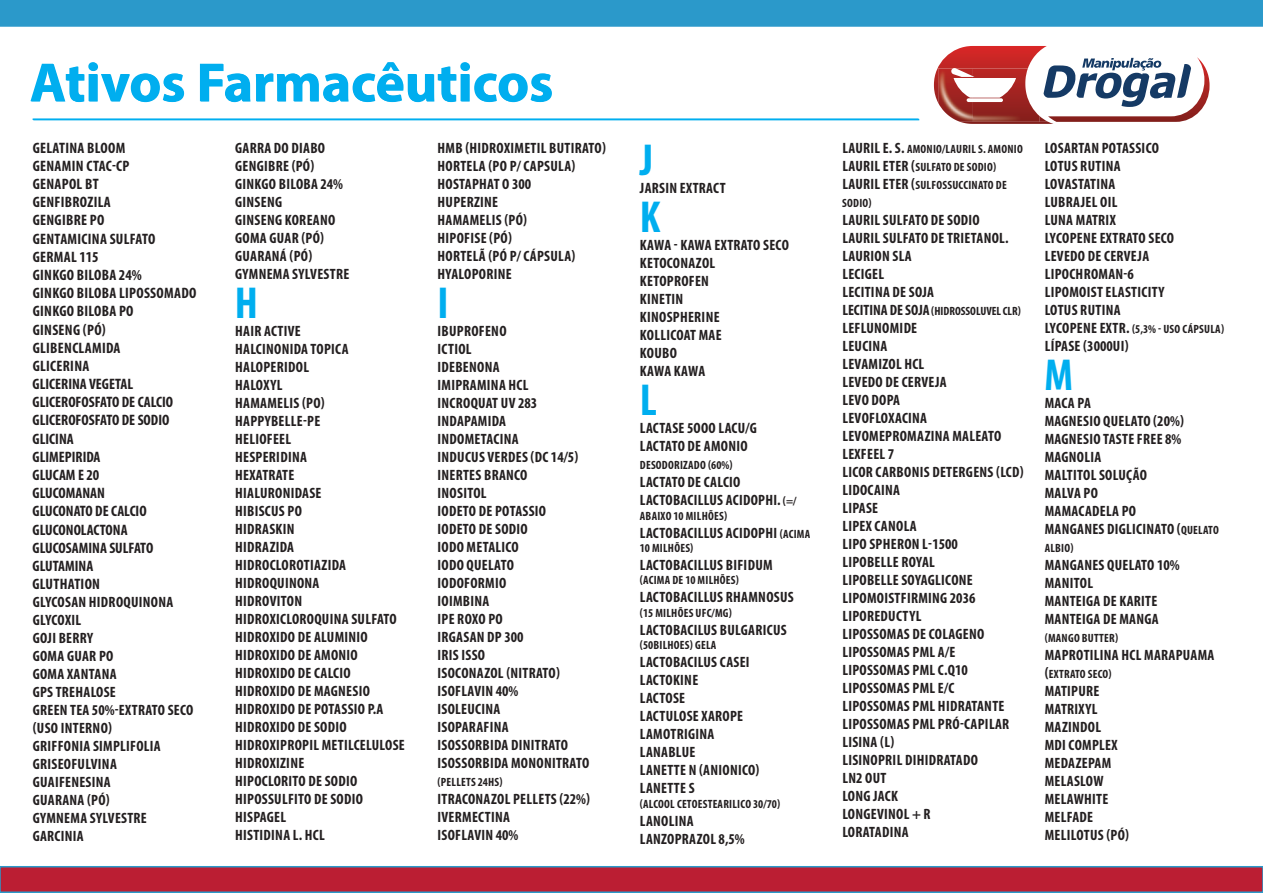
<style>
.page{position:relative;width:1263px;height:893px;background:#fff}
.page>*{position:absolute;margin:0;border:0;box-sizing:border-box;transform-origin:0 0}
.t1{font:700 55.5px "Myriad Pro";color:#00aeef}
.t2{font:700 condensed 45px "Myriad Pro";color:#00aeef}
.t3{font:700 condensed 15.15px/18.1px "Myriad Pro";color:#231f20}
.t4{font:700 condensed 15px/18px "Myriad Pro";letter-spacing:.02em;color:#231f20}
.t5{font:700 condensed 12px/18px "Myriad Pro";letter-spacing:.02em;color:#231f20}
.t6{font:700 condensed 12px "Myriad Pro";color:#231f20}
.s1{font-size:12px}
.s2{font-size:15px}
</style>
<div class="page">
<svg style="left:0;top:26px;width:1263px;height:1px"></svg>
<svg style="left:934px;top:46px;width:276px;height:78px"></svg>
<hr style="left:33px;top:119px;width:886px;height:1px;background:#00aeef">
<div style="left:0;top:0;width:1263px;height:26px;background:#2b99ca"></div>
<div style="left:0;top:867px;width:1263px;height:25px;background:#bb1e33"></div>
<div style="left:0;top:866px;width:1263px;height:27px;border:2px solid #2b99ca"></div>
<hr style="left:33px;top:118px;width:885px;height:2px;background:#00aeef">
<h1 class="t1" style="left:30px;top:47px;width:525px">Ativos Farmacêuticos</h1>
<p class="t3" style="left:33px;top:138px;width:165px">GELATINA BLOOM<br>GENAMIN CTAC-CP<br>GENAPOL BT<br>GENFIBROZILA<br>GENGIBRE PO<br>GENTAMICINA SULFATO<br>GERMAL 115<br>GINKGO BILOBA 24%<br>GINKGO BILOBA LIPOSSOMADO<br>GINKGO BILOBA PO<br>GINSENG (PÓ)<br>GLIBENCLAMIDA<br>GLICERINA<br>GLICERINA VEGETAL<br>GLICEROFOSFATO DE CALCIO<br>GLICEROFOSFATO DE SODIO<br>GLICINA<br>GLIMEPIRIDA<br>GLUCAM E 20<br>GLUCOMANAN<br>GLUCONATO DE CALCIO<br>GLUCONOLACTONA<br>GLUCOSAMINA SULFATO<br>GLUTAMINA<br>GLUTHATION</p>
<p class="t4" style="left:33px;top:593px;width:162px">GLYCOSAN HIDROQUINONA<br>GLYCOXIL<br>GOJI BERRY<br>GOMA GUAR PO<br>GOMA XANTANA<br>GPS TREHALOSE<br>GREEN TEA 50%-EXTRATO SECO (USO INTERNO)<br>GRIFFONIA SIMPLIFOLIA<br>GRISEOFULVINA<br>GUAIFENESINA<br>GUARANA (PÓ)<br>GYMNEMA SYLVESTRE<br>GARCINIA</p>
<p class="t4" style="left:235px;top:138px;width:116px">GARRA DO DIABO<br>GENGIBRE (PÓ)<br>GINKGO BILOBA 24%<br>GINSENG<br>GINSENG KOREANO<br>GOMA GUAR (PÓ)<br>GUARANÁ (PÓ)<br>GYMNEMA SYLVESTRE</p>
<h2 class="t2" style="left:235px;top:275px;width:25px">H</h2>
<p class="t4" style="left:235px;top:321px;width:171px">HAIR ACTIVE<br>HALCINONIDA TOPICA<br>HALOPERIDOL<br>HALOXYL<br>HAMAMELIS (PO)<br>HAPPYBELLE-PE<br>HELIOFEEL<br>HESPERIDINA<br>HEXATRATE<br>HIALURONIDASE<br>HIBISCUS PO<br>HIDRASKIN<br>HIDRAZIDA<br>HIDROCLOROTIAZIDA<br>HIDROQUINONA<br>HIDROVITON<br>HIDROXICLOROQUINA SULFATO<br>HIDROXIDO DE ALUMINIO<br>HIDROXIDO DE AMONIO<br>HIDROXIDO DE CALCIO<br>HIDROXIDO DE MAGNESIO<br>HIDROXIDO DE POTASSIO P.A<br>HIDROXIDO DE SODIO<br>HIDROXIPROPIL METILCELULOSE<br>HIDROXIZINE<br>HIPOCLORITO DE SODIO<br>HIPOSSULFITO DE SODIO<br>HISPAGEL<br>HISTIDINA L. HCL</p>
<p class="t4" style="left:437px;top:138px;width:170px">HMB (HIDROXIMETIL BUTIRATO)<br>HORTELA (PO P/ CAPSULA)<br>HOSTAPHAT O 300<br>HUPERZINE<br>HAMAMELIS (PÓ)<br>HIPOFISE (PÓ)<br>HORTELÃ (PÓ P/ CÁPSULA)<br>HYALOPORINE</p>
<h2 class="t2" style="left:437px;top:275px;width:13px">I</h2>
<p class="t4" style="left:437px;top:321px;width:153px">IBUPROFENO<br>ICTIOL<br>IDEBENONA<br>IMIPRAMINA HCL<br>INCROQUAT UV 283<br>INDAPAMIDA<br>INDOMETACINA<br>INDUCUS VERDES (DC 14/5)<br>INERTES BRANCO<br>INOSITOL<br>IODETO DE POTASSIO<br>IODETO DE SODIO<br>IODO METALICO<br>IODO QUELATO<br>IODOFORMIO<br>IOIMBINA<br>IPE ROXO PO<br>IRGASAN DP 300<br>IRIS ISSO<br>ISOCONAZOL (NITRATO)<br>ISOFLAVIN 40%<br>ISOLEUCINA<br>ISOPARAFINA<br>ISOSSORBIDA DINITRATO<br>ISOSSORBIDA MONONITRATO</p>
<p class="t5" style="left:437px;top:772px;width:67px">(PELLETS 24HS)</p>
<p class="t4" style="left:437px;top:789px;width:154px">ITRACONAZOL PELLETS (22%)<br>IVERMECTINA<br>ISOFLAVIN 40%</p>
<h2 class="t2" style="left:640px;top:132px;width:15px">J</h2>
<p class="t4" style="left:640px;top:179px;width:87px">JARSIN EXTRACT</p>
<h2 class="t2" style="left:640px;top:189px;width:22px">K</h2>
<p class="t4" style="left:640px;top:236px;width:150px">KAWA - KAWA EXTRATO SECO<br>KETOCONAZOL<br>KETOPROFEN<br>KINETIN<br>KINOSPHERINE<br>KOLLICOAT MAE<br>KOUBO<br>KAWA KAWA</p>
<h2 class="t2" style="left:640px;top:372px;width:19px">L</h2>
<p class="t4" style="left:640px;top:419px;width:118px">LACTASE 5OOO LACU/G<br>LACTATO DE AMONIO</p>
<p class="t5" style="left:640px;top:456px;width:94px">DESODORIZADO (60%)</p>
<p class="t4" style="left:640px;top:473px;width:158px">LACTATO DE CALCIO<br>LACTOBACILLUS ACIDOPHI. <span class="s1">(=/</span></p>
<p class="t5" style="left:640px;top:506px;width:89px">ABAIXO 10 MILHÕES)</p>
<p class="t4" style="left:640px;top:523px;width:172px">LACTOBACILLUS ACIDOPHI <span class="s1">(ACIMA</span></p>
<p class="t5" style="left:640px;top:539px;width:55px">10 MILHÕES)</p>
<p class="t4" style="left:640px;top:556px;width:134px">LACTOBACILLUS BIFIDUM</p>
<p class="t5" style="left:640px;top:571px;width:101px">(ACIMA DE 10 MILHÕES)</p>
<p class="t4" style="left:640px;top:588px;width:155px">LACTOBACILLUS RHAMNOSUS</p>
<p class="t5" style="left:640px;top:603px;width:94px">(15 MILHÕES UFC/MG)</p>
<p class="t4" style="left:640px;top:620px;width:148px">LACTOBACILUS BULGARICUS</p>
<p class="t5" style="left:640px;top:636px;width:78px">(50BILHOES) GELA</p>
<p class="t4" style="left:640px;top:653px;width:121px">LACTOBACILUS CASEI<br>LACTOKINE<br>LACTOSE<br>LACTULOSE XAROPE<br>LAMOTRIGINA<br>LANABLUE<br>LANETTE N (ANIONICO)<br>LANETTE S</p>
<p class="t5" style="left:640px;top:794px;width:142px">(ALCOOL CETOESTEARILICO 30/70)</p>
<p class="t4" style="left:640px;top:811px;width:106px">LANOLINA<br>LANZOPRAZOL 8,5%</p>
<p class="t5" style="left:842px;top:139px;width:182px"><span class="s2">LAURIL E. S.</span> AMONIO/LAURIL S. AMONIO<br><span class="s2">LAURIL ETER (</span>SULFATO DE SODIO)<br><span class="s2">LAURIL ETER (</span>SULFOSSUCCINATO DE<br>SODIO)</p>
<p class="t4" style="left:842px;top:210px;width:168px">LAURIL SULFATO DE SODIO<br>LAURIL SULFATO DE TRIETANOL.<br>LAURION SLA<br>LECIGEL<br>LECITINA DE SOJA</p>
<p class="t6" style="left:842px;top:303px;width:180px"><span class="s2">LECITINA DE SOJA</span> (HIDROSSOLUVEL CLR)</p>
<p class="t4" style="left:842px;top:318px;width:183px">LEFLUNOMIDE<br>LEUCINA<br>LEVAMIZOL HCL<br>LEVEDO DE CERVEJA<br>LEVO DOPA<br>LEVOFLOXACINA<br>LEVOMEPROMAZINA MALEATO<br>LEXFEEL 7<br>LICOR CARBONIS DETERGENS (LCD)<br>LIDOCAINA<br>LIPASE<br>LIPEX CANOLA<br>LIPO SPHERON L-1500<br>LIPOBELLE ROYAL<br>LIPOBELLE SOYAGLICONE<br>LIPOMOISTFIRMING 2036<br>LIPOREDUCTYL<br>LIPOSSOMAS DE COLAGENO<br>LIPOSSOMAS PML A/E<br>LIPOSSOMAS PML C.Q10<br>LIPOSSOMAS PML E/C<br>LIPOSSOMAS PML HIDRATANTE<br>LIPOSSOMAS PML PRÓ-CAPILAR<br>LISINA (L)<br>LISINOPRIL DIHIDRATADO<br>LN2 OUT<br>LONG JACK<br>LONGEVINOL + R<br>LORATADINA</p>
<p class="t4" style="left:1045px;top:138px;width:131px">LOSARTAN POTASSICO<br>LOTUS RUTINA<br>LOVASTATINA<br>LUBRAJEL OIL<br>LUNA MATRIX<br>LYCOPENE EXTRATO SECO<br>LEVEDO DE CERVEJA<br>LIPOCHROMAN-6<br>LIPOMOIST ELASTICITY<br>LOTUS RUTINA</p>
<p class="t5" style="left:1045px;top:319px;width:181px"><span class="s2">LYCOPENE EXTR.</span> (5,3% - USO CÁPSULA)</p>
<p class="t4" style="left:1045px;top:336px;width:85px">LÍPASE (3000UI)</p>
<h2 class="t2" style="left:1044px;top:347px;width:30px">M</h2>
<p class="t4" style="left:1045px;top:393px;width:176px">MACA PA<br>MAGNESIO QUELATO (20%)<br>MAGNESIO TASTE FREE 8%<br>MAGNOLIA<br>MALTITOL SOLUÇÃO<br>MALVA PO<br>MAMACADELA PO<br>MANGANES DIGLICINATO (<span class="s1">QUELATO</span></p>
<p class="t5" style="left:1045px;top:538px;width:30px">ALBIO)</p>
<p class="t4" style="left:1045px;top:555px;width:136px">MANGANES QUELATO 10%<br>MANITOL<br>MANTEIGA DE KARITE<br>MANTEIGA DE MANGA</p>
<p class="t5" style="left:1045px;top:628px;width:75px">(MANGO BUTTER)</p>
<p class="t4" style="left:1045px;top:645px;width:171px">MAPROTILINA HCL MARAPUAMA</p>
<p class="t5" style="left:1045px;top:664px;width:69px"><span class="s2">(</span>EXTRATO SECO)</p>
<p class="t4" style="left:1045px;top:681px;width:86px">MATIPURE<br>MATRIXYL<br>MAZINDOL<br>MDI COMPLEX<br>MEDAZEPAM<br>MELASLOW<br>MELAWHITE<br>MELFADE<br>MELILOTUS (PÓ)</p>
</div>
